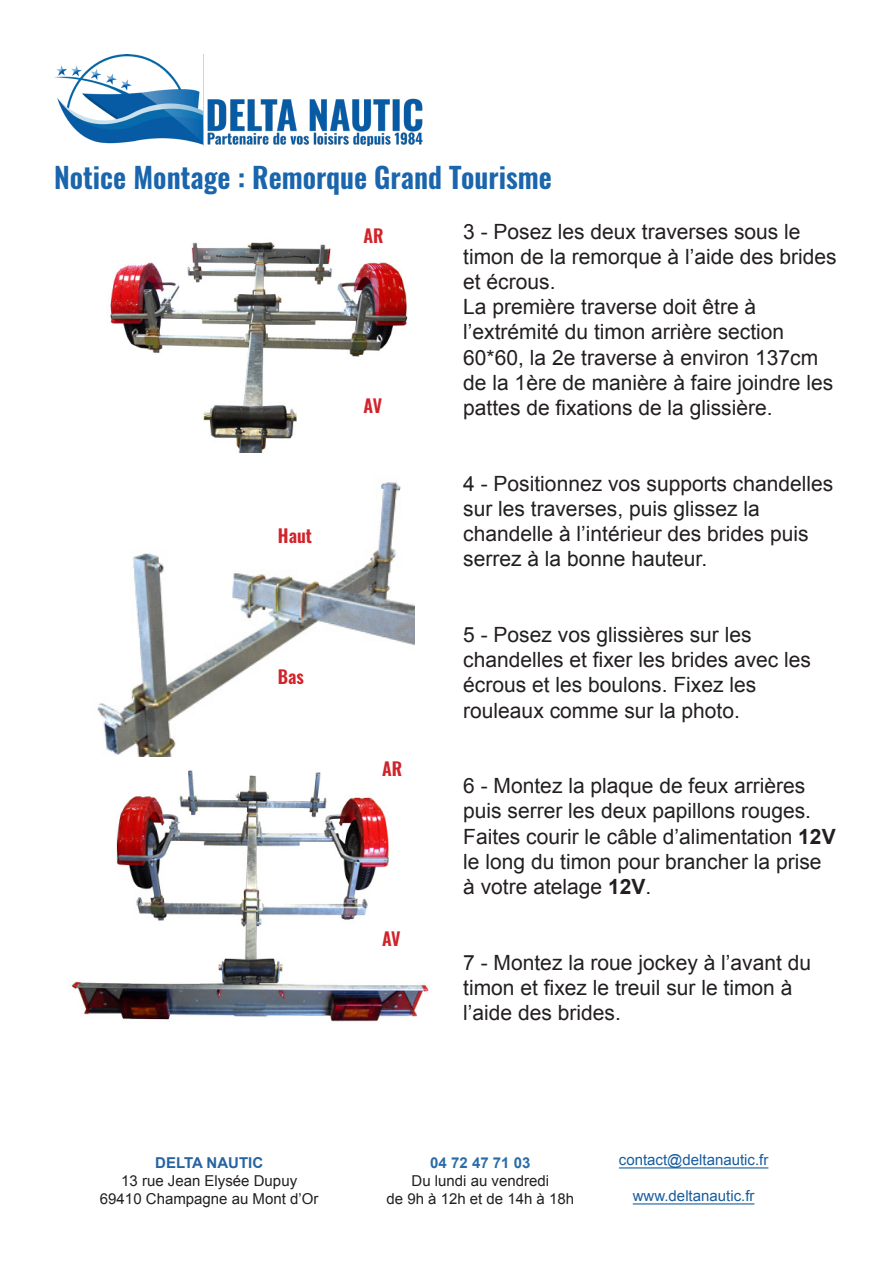
<style>
.page{position:relative;width:893px;height:1263px;background:#fff}
.page>*{position:absolute;margin:0;border:0;box-sizing:border-box;transform-origin:0 0}
.t1{font:600 28.5px "Oswald";color:#1a65ac}
.t2{font:21px/25.2px "Arial";color:#231f20}
.t3{font:600 18px "Oswald";color:#d1232a}
.t4{font:15px/18px "Arial";color:#231f20;text-align:center}
.t5{font:15px "Arial";color:#175d9e}
.t6{font:700 15px "Arial";color:#2b6ca6}
.s1{font-weight:700;color:#2563a1}
.s2{font-weight:700}
</style>
<div class="page">
<img style="left:71px;top:756px;width:358px;height:266px">
<img style="left:54px;top:54px;width:369px;height:91px">
<img style="left:110px;top:242px;width:298px;height:211px">
<img style="left:97px;top:482px;width:318px;height:274px">
<hr style="left:619px;top:1167px;width:149px;height:1px;background:#175d9e">
<hr style="left:633px;top:1203px;width:121px;height:1px;background:#175d9e">
<p class="t1" style="left:54px;top:157px;width:499px">Notice Montage : Remorque Grand Tourisme</p>
<p class="t2" style="left:463px;top:219px;width:375px">3 - Posez les deux traverses sous le timon de la remorque à l’aide des brides et écrous.<br>La première traverse doit être à l’extrémité du timon arrière section 60*60, la 2e traverse à environ 137cm de la 1ère de manière à faire joindre les pattes de fixations de la glissière.</p>
<p class="t3" style="left:364px;top:223px;width:22px">AR</p>
<p class="t3" style="left:364px;top:393px;width:20px">AV</p>
<p class="t3" style="left:278px;top:523px;width:36px">Haut</p>
<p class="t3" style="left:278px;top:664px;width:28px">Bas</p>
<p class="t4" style="left:121px;top:1153px;width:177px"><span class="s1">DELTA NAUTIC<br></span>13 rue Jean Elysée Dupuy</p>
<p class="t4" style="left:100px;top:1189px;width:220px">69410 Champagne au Mont d’Or</p>
<p class="t2" style="left:463px;top:471px;width:371px">4 - Positionnez vos supports chandelles sur les traverses, puis glissez la chandelle à l’intérieur des brides puis serrez à la bonne hauteur.</p>
<p class="t3" style="left:382px;top:756px;width:22px">AR</p>
<p class="t3" style="left:382px;top:926px;width:20px">AV</p>
<p class="t2" style="left:463px;top:622px;width:290px">5 - Posez vos glissières sur les</p>
<p class="t2" style="left:463px;top:647px;width:349px">chandelles et fixer les brides avec les écrous et les boulons. Fixez les</p>
<p class="t2" style="left:463px;top:697px;width:278px">rouleaux comme sur la photo.</p>
<p class="t2" style="left:463px;top:773px;width:374px">6 - Montez la plaque de feux arrières puis serrer les deux papillons rouges.<br>Faites courir le câble d’alimentation <span class="s2">12V </span>le long du timon pour brancher la prise à votre atelage <span class="s2">12V</span>.</p>
<p class="t2" style="left:463px;top:949px;width:349px">7 - Montez la roue jockey à l’avant du</p>
<p class="t2" style="left:463px;top:975px;width:331px">timon et fixez le treuil sur le timon à l’aide des brides.</p>
<p class="t6" style="left:430px;top:1152px;width:102px">04 72 47 71 03</p>
<p class="t4" style="left:386px;top:1171px;width:189px">Du lundi au vendredi<br>de 9h à 12h et de 14h à 18h</p>
<p class="t5" style="left:619px;top:1150px;width:151px">contact@deltanautic.fr</p>
<p class="t5" style="left:633px;top:1186px;width:123px">www.deltanautic.fr</p>
</div>
